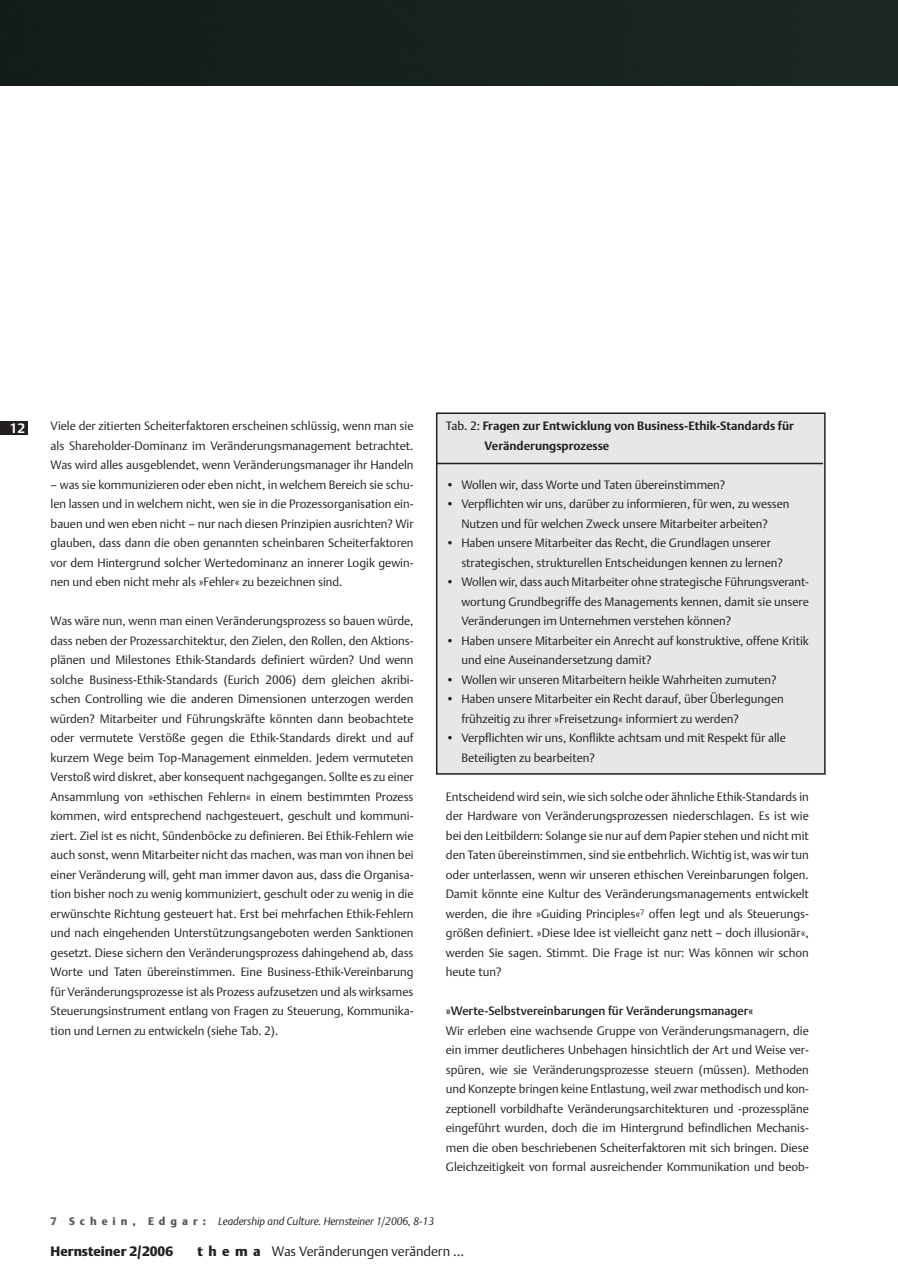
<style>
.page{position:relative;width:898px;height:1280px;background:#fff}
.page>*{position:absolute;margin:0;border:0;box-sizing:border-box;transform-origin:0 0}
.t1{font:13.5px "DTL Argo T Light";color:#231f20}
.t2{font:13.5px "DTL Argo T Black";color:#231f20}
.t3{font:700 13.5px "DTL Argo T";color:#fff}
.t4{font:12px/19.5px "DTL Argo T Light";color:#231f20;text-align:justify}
.t5{font:700 12px/19.5px "DTL Argo ST";color:#231f20}
.t6{font:12px "DTL Argo T Medium";color:#231f20}
.t7{font:italic 10.8px "DTL Argo T Light";color:#231f20}
.s1{font-family:"DTL Argo T";font-weight:400}
.s2{font-family:"DTL Argo T Black";font-style:normal;color:#57585a}
.s3{font-family:"DTL Argo T Black"}
</style>
<div class="page">
<div style="left:437px;top:414px;width:386px;height:359px;background:#e6e7e9"></div>
<div style="left:436px;top:412px;width:389px;height:363px;border:2px solid #231f20"></div>
<div style="left:0;top:0;width:897px;height:85px;background:#18221d"></div>
<div style="left:0;top:421px;width:28px;height:14px;background:#231f20"></div>
<hr style="left:436px;top:463px;width:386px;height:1px;background:#231f20">
<p class="t3" style="left:10px;top:422px;width:17px">12</p>
<p class="t4" style="left:51px;top:417px;width:364px">Viele der zitierten Scheiterfaktoren erscheinen schlüssig, wenn man sie als Shareholder-Dominanz im Veränderungsmanagement betrachtet.<br>Was wird alles ausgeblendet, wenn Veränderungsmanager ihr Handeln</p>
<p class="t4" style="left:51px;top:476px;width:364px">– was sie kommunizieren oder eben nicht, in welchem Bereich sie schu&shy;len lassen und in welchem nicht, wen sie in die Prozessorganisation ein&shy;bauen und wen eben nicht – nur nach diesen Prinzipien ausrichten? Wir glauben, dass dann die oben genannten scheinbaren Scheiterfaktoren vor dem Hintergrund solcher Wertedominanz an innerer Logik gewin&shy;nen und eben nicht mehr als »Fehler« zu bezeichnen sind.</p>
<p class="t4" style="left:51px;top:612px;width:364px">Was wäre nun, wenn man einen Veränderungsprozess so bauen würde, dass neben der Prozessarchitektur, den Zielen, den Rollen, den Aktions&shy;plänen und Milestones Ethik-Standards definiert würden? Und wenn solche Business-Ethik-Standards (Eurich 2006) dem gleichen akribi&shy;schen Controlling wie die anderen Dimensionen unterzogen werden würden? Mitarbeiter und Führungskräfte könnten dann beobachtete oder vermutete Verstöße gegen die Ethik-Standards direkt und auf kurzem Wege beim Top-Management einmelden. Jedem vermuteten Verstoß wird diskret, aber konsequent nachgegangen. Sollte es zu einer Ansammlung von »ethischen Fehlern« in einem bestimmten Prozess kommen, wird entsprechend nachgesteuert, geschult und kommuni&shy;ziert. Ziel ist es nicht, Sündenböcke zu definieren. Bei Ethik-Fehlern wie auch sonst, wenn Mitarbeiter nicht das machen, was man von ihnen bei einer Veränderung will, geht man immer davon aus, dass die Organisa&shy;tion bisher noch zu wenig kommuniziert, geschult oder zu wenig in die erwünschte Richtung gesteuert hat. Erst bei mehrfachen Ethik-Fehlern und nach eingehenden Unterstützungsangeboten werden Sanktionen gesetzt. Diese sichern den Veränderungsprozess dahingehend ab, dass Worte und Taten übereinstimmen. Eine Business-Ethik-Vereinbarung für Veränderungsprozesse ist als Prozess aufzusetzen und als wirksames Steuerungsinstrument entlang von Fragen zu Steuerung, Kommunika&shy;tion und Lernen zu entwickeln (siehe Tab. 2).</p>
<p class="t5" style="left:484px;top:417px;width:311px;text-indent:-39px"><span class="s1">Tab. 2:</span> Fragen zur Entwicklung von Business-Ethik-Standards für<br>Veränderungsprozesse</p>
<p class="t4" style="left:445px;top:476px;width:281px">• Wollen wir, dass Worte und Taten übereinstimmen?</p>
<p class="t4" style="left:445px;top:495px;width:345px;text-align:center">• Verpflichten wir uns, darüber zu informieren, für wen, zu wessen<br>Nutzen und für welchen Zweck unsere Mitarbeiter arbeiten?</p>
<p class="t4" style="left:461px;top:534px;width:323px;text-indent:-15px">• Haben unsere Mitarbeiter das Recht, die Grundlagen unserer strategischen, strukturellen Entscheidungen kennen zu lernen?</p>
<p class="t4" style="left:461px;top:573px;width:349px;text-indent:-15px">• Wollen wir, dass auch Mitarbeiter ohne strategische Führungsverant&shy;wortung Grundbegriffe des Managements kennen, damit sie unsere Veränderungen im Unternehmen verstehen können?</p>
<p class="t4" style="left:461px;top:632px;width:349px;text-indent:-15px">• Haben unsere Mitarbeiter ein Anrecht auf konstruktive, offene Kritik und eine Auseinandersetzung damit?</p>
<p class="t4" style="left:445px;top:671px;width:332px">• Wollen wir unseren Mitarbeitern heikle Wahrheiten zumuten?</p>
<p class="t4" style="left:461px;top:690px;width:324px;text-indent:-15px">• Haben unsere Mitarbeiter ein Recht darauf, über Überlegungen frühzeitig zu ihrer »Freisetzung« informiert zu werden?</p>
<p class="t4" style="left:461px;top:729px;width:326px;text-indent:-15px">• Verpflichten wir uns, Konflikte achtsam und mit Respekt für alle<br>Beteiligten zu bearbeiten?</p>
<p class="t4" style="left:445px;top:788px;width:364px">Entscheidend wird sein, wie sich solche oder ähnliche Ethik-Standards in der Hardware von Veränderungsprozessen niederschlagen. Es ist wie bei den Leitbildern: Solange sie nur auf dem Papier stehen und nicht mit den Taten übereinstimmen, sind sie entbehrlich. Wichtig ist, was wir tun oder unterlassen, wenn wir unseren ethischen Vereinbarungen folgen.<br>Damit könnte eine Kultur des Veränderungsmanagements entwickelt werden, die ihre »Guiding Principles«<sup>7</sup> offen legt und als Steuerungs&shy;größen definiert. »Diese Idee ist vielleicht ganz nett – doch illusionär«, werden Sie sagen. Stimmt. Die Frage ist nur: Was können wir schon heute tun?</p>
<p class="t6" style="left:445px;top:1006px;width:309px">»Werte-Selbstvereinbarungen für Veränderungsmanager«</p>
<p class="t4" style="left:445px;top:1022px;width:364px">Wir erleben eine wachsende Gruppe von Veränderungsmanagern, die ein immer deutlicheres Unbehagen hinsichtlich der Art und Weise ver&shy;spüren, wie sie Veränderungsprozesse steuern (müssen). Methoden und Konzepte bringen keine Entlastung, weil zwar methodisch und kon&shy;zeptionell vorbildhafte Veränderungsarchitekturen und -prozesspläne eingeführt wurden, doch die im Hintergrund befindlichen Mechanis&shy;men die oben beschriebenen Scheiterfaktoren mit sich bringen. Diese Gleichzeitigkeit von formal ausreichender Kommunikation und beob-</p>
<p class="t7" style="left:51px;top:1216px;width:385px"><span class="s2">7 S c h e i n , E d g a r :</span> Leadership and Culture. Hernsteiner 1/2006, 8-13</p>
<p class="t2" style="left:51px;top:1245px;width:124px">Hernsteiner 2/2006</p>
<p class="t1" style="left:197px;top:1245px;width:268px"><span class="s3">t h e m a</span> Was Veränderungen verändern ...</p>
</div>
